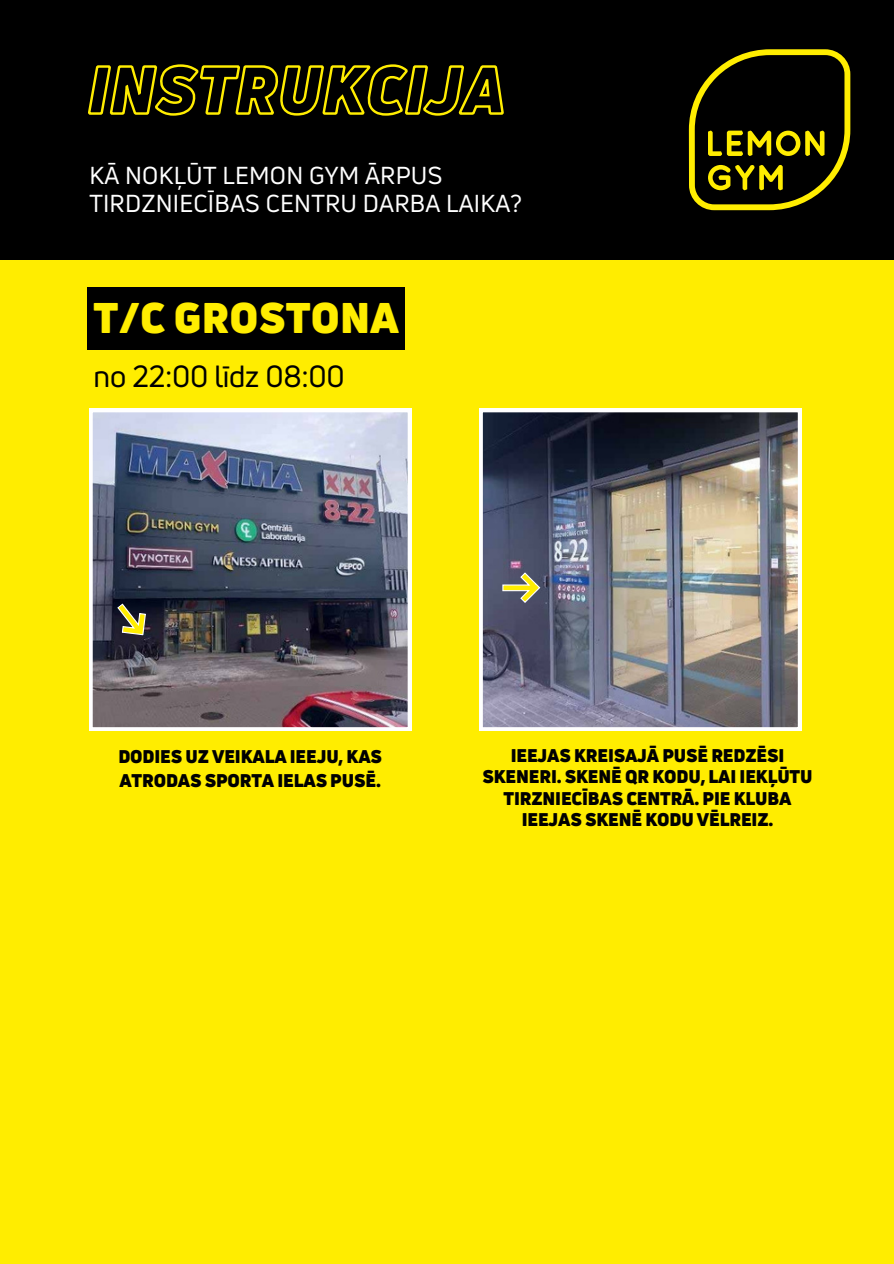
<style>
.page{position:relative;width:894px;height:1264px;background:#fff}
.page>*{position:absolute;margin:0;border:0;box-sizing:border-box;transform-origin:0 0}
.t1{font:900 42px "Uni Neue";letter-spacing:.005em;color:#ffed00}
.t2{font:30px "Uni Neue";letter-spacing:-.01em;color:#000}
.t3{font:24px/28.2px "Uni Neue";letter-spacing:.01em;color:#fff}
.t4{font:900 18px/21.3px "Uni Neue";letter-spacing:-.01em;color:#000}
</style>
<div class="page">
<div style="left:0;top:0;width:893px;height:1263px;background:#ffed00"></div>
<img style="left:89px;top:409px;width:322px;height:321px">
<img style="left:479px;top:409px;width:322px;height:321px">
<div style="left:87px;top:287px;width:318px;height:62px;background:#000"></div>
<div style="left:0;top:0;width:893px;height:259px;background:#000"></div>
<svg style="left:117px;top:603px;width:29px;height:32px"></svg>
<svg style="left:502px;top:572px;width:38px;height:31px"></svg>
<svg style="left:88px;top:64px;width:414px;height:52px"></svg>
<svg style="left:688px;top:49px;width:162px;height:161px"></svg>
<p class="t3" style="left:89px;top:161px;width:434px">KĀ NOKĻŪT LEMON GYM ĀRPUS<br>TIRDZNIECĪBAS CENTRU DARBA LAIKA?</p>
<h2 class="t1" style="left:94px;top:289px;width:307px">T/C GROSTONA</h2>
<h3 class="t2" style="left:94px;top:356px;width:252px">no 22:00 līdz 08:00</h3>
<p class="t4" style="left:118px;top:743px;width:265px;line-height:24.8px">DODIES UZ VEIKALA IEEJU, KAS<br>ATRODAS SPORTA IELAS PUSĒ.</p>
<p class="t4" style="left:482px;top:744px;width:331px;text-align:center">IEEJAS KREISAJĀ PUSĒ REDZĒSI<br>SKENERI. SKENĒ QR KODU, LAI IEKĻŪTU<br>TIRZNIECĪBAS CENTRĀ. PIE KLUBA<br>IEEJAS SKENĒ KODU VĒLREIZ.</p>
</div>
